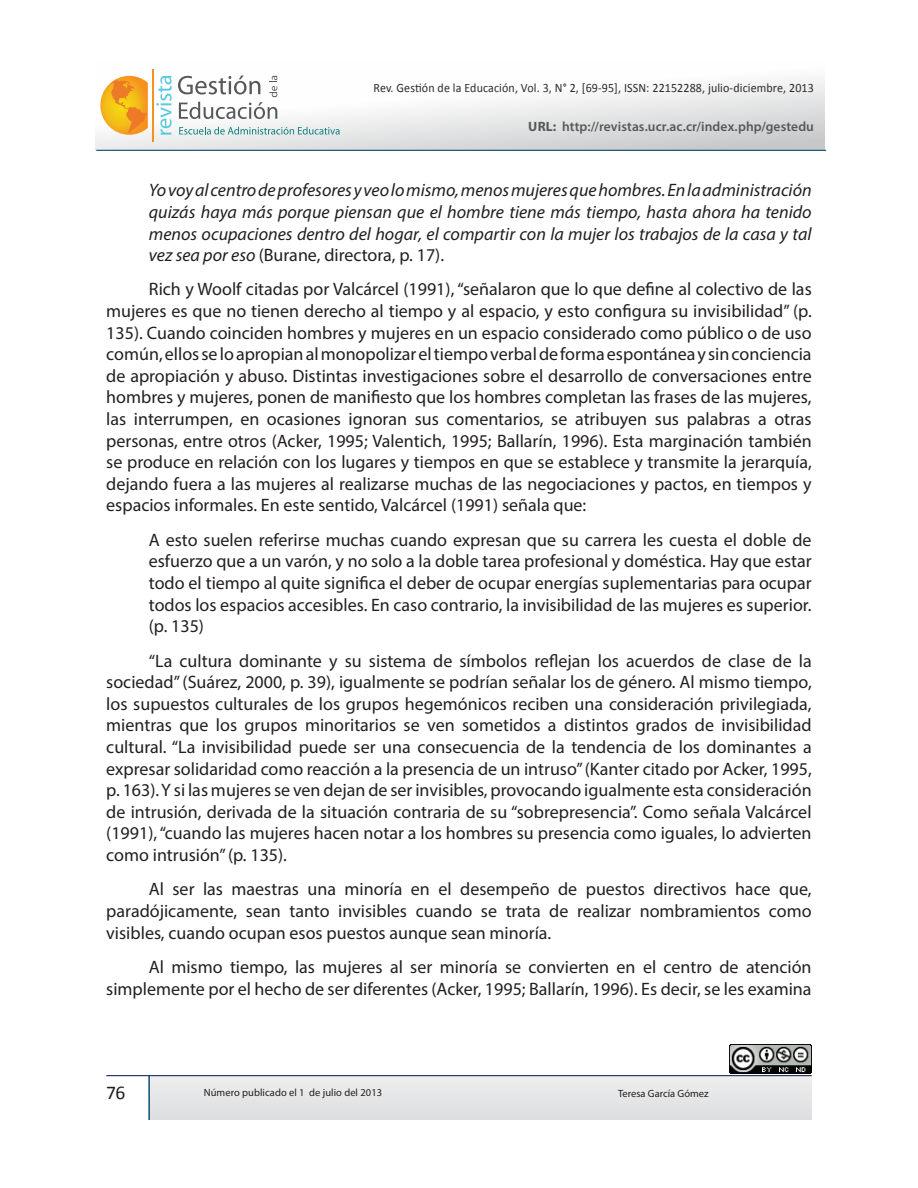
<style>
.page{position:relative;width:918px;height:1188px;background:#fff}
.page>*{position:absolute;margin:0;border:0;box-sizing:border-box;transform-origin:0 0}
.t1{font:19.5px "Calibri";color:#231f20}
.t2{font:18px/21.6px "Myriad Pro";color:#231f20;text-align:justify}
.t3{font:italic 18px/21.6px "Myriad Pro";color:#231f20;text-align:justify}
.t4{font:600 13.5px "Myriad Pro";letter-spacing:.005em;color:#57585a}
.t5{font:12.75px "Calibri";letter-spacing:.01em;color:#2e2b2c;scale:.94 1}
.t6{font:10.5px "Myriad Pro";letter-spacing:.005em;color:#231f20}
.s1{font-weight:700}
.s2{font-style:normal}
</style>
<div class="page">
<div style="left:150px;top:1076px;width:662px;height:44px;background:#e5e6e7"></div>
<svg style="left:96px;top:69px;width:729px;height:81px"></svg>
<hr style="left:106px;top:1075px;width:706px;height:1px;background:#25296e">
<hr style="left:96px;top:150px;width:730px;height:1px;background:#0a4d74">
<svg style="left:100px;top:76px;width:48px;height:59px;background:#f3b243"></svg>
<svg style="left:156px;top:76px;width:16px;height:59px"></svg>
<svg style="left:178px;top:76px;width:99px;height:43px"></svg>
<svg style="left:179px;top:127px;width:161px;height:8px"></svg>
<hr style="left:152px;top:69px;width:1px;height:72px;background:#f69120">
<img style="left:730px;top:1045px;width:82px;height:29px">
<hr style="left:148px;top:1076px;width:2px;height:44px;background:#0a4d74">
<p class="t5" style="left:374px;top:80px;width:470px">Rev. Gestión de la Educación, Vol. 3, N° 2, [69-95], ISSN: 22152288, julio-diciembre, 2013</p>
<p class="t4" style="left:528px;top:118px;width:287px"><span class="s1">URL:</span> http://revistas.ucr.ac.cr/index.php/gestedu</p>
<p class="t3" style="left:149px;top:179px;width:664px">Yo voy al centro de profesores y veo lo mismo, menos mujeres que hombres. En la administración quizás haya más porque piensan que el hombre tiene más tiempo, hasta ahora ha tenido menos ocupaciones dentro del hogar, el compartir con la mujer los trabajos de la casa y tal vez sea por eso <span class="s2">(Burane, directora, p. 17).</span></p>
<p class="t2" style="left:106px;top:278px;width:707px;text-indent:43px">Rich y Woolf citadas por Valcárcel (1991), “señalaron que lo que define al colectivo de las mujeres es que no tienen derecho al tiempo y al espacio, y esto configura su invisibilidad” (p.<br>135). Cuando coinciden hombres y mujeres en un espacio considerado como público o de uso común, ellos se lo apropian al monopolizar el tiempo verbal de forma espontánea y sin conciencia de apropiación y abuso. Distintas investigaciones sobre el desarrollo de conversaciones entre hombres y mujeres, ponen de manifiesto que los hombres completan las frases de las mujeres, las interrumpen, en ocasiones ignoran sus comentarios, se atribuyen sus palabras a otras personas, entre otros (Acker, 1995; Valentich, 1995; Ballarín, 1996). Esta marginación también se produce en relación con los lugares y tiempos en que se establece y transmite la jerarquía, dejando fuera a las mujeres al realizarse muchas de las negociaciones y pactos, en tiempos y espacios informales. En este sentido, Valcárcel (1991) señala que:</p>
<p class="t2" style="left:149px;top:529px;width:664px">A esto suelen referirse muchas cuando expresan que su carrera les cuesta el doble de esfuerzo que a un varón, y no solo a la doble tarea profesional y doméstica. Hay que estar todo el tiempo al quite significa el deber de ocupar energías suplementarias para ocupar todos los espacios accesibles. En caso contrario, la invisibilidad de las mujeres es superior. (p. 135)</p>
<p class="t2" style="left:106px;top:650px;width:707px;text-indent:43px">“La cultura dominante y su sistema de símbolos reflejan los acuerdos de clase de la sociedad” (Suárez, 2000, p. 39), igualmente se podrían señalar los de género. Al mismo tiempo, los supuestos culturales de los grupos hegemónicos reciben una consideración privilegiada, mientras que los grupos minoritarios se ven sometidos a distintos grados de invisibilidad cultural. “La invisibilidad puede ser una consecuencia de la tendencia de los dominantes a expresar solidaridad como reacción a la presencia de un intruso” (Kanter citado por Acker, 1995, p. 163). Y si las mujeres se ven dejan de ser invisibles, provocando igualmente esta consideración de intrusión, derivada de la situación contraria de su “sobrepresencia”. Como señala Valcárcel (1991), “cuando las mujeres hacen notar a los hombres su presencia como iguales, lo advierten como intrusión” (p. 135).</p>
<p class="t2" style="left:106px;top:878px;width:707px;text-indent:43px">Al ser las maestras una minoría en el desempeño de puestos directivos hace que, paradójicamente, sean tanto invisibles cuando se trata de realizar nombramientos como visibles, cuando ocupan esos puestos aunque sean minoría.</p>
<p class="t2" style="left:106px;top:956px;width:707px;text-align:right">Al mismo tiempo, las mujeres al ser minoría se convierten en el centro de atención simplemente por el hecho de ser diferentes (Acker, 1995; Ballarín, 1996). Es decir, se les examina</p>
<p class="t1" style="left:106px;top:1080px;width:21px">76</p>
<p class="t6" style="left:204px;top:1086px;width:180px">Número publicado el 1 de julio del 2013</p>
<p class="t6" style="left:618px;top:1087px;width:92px">Teresa García Gómez</p>
</div>
